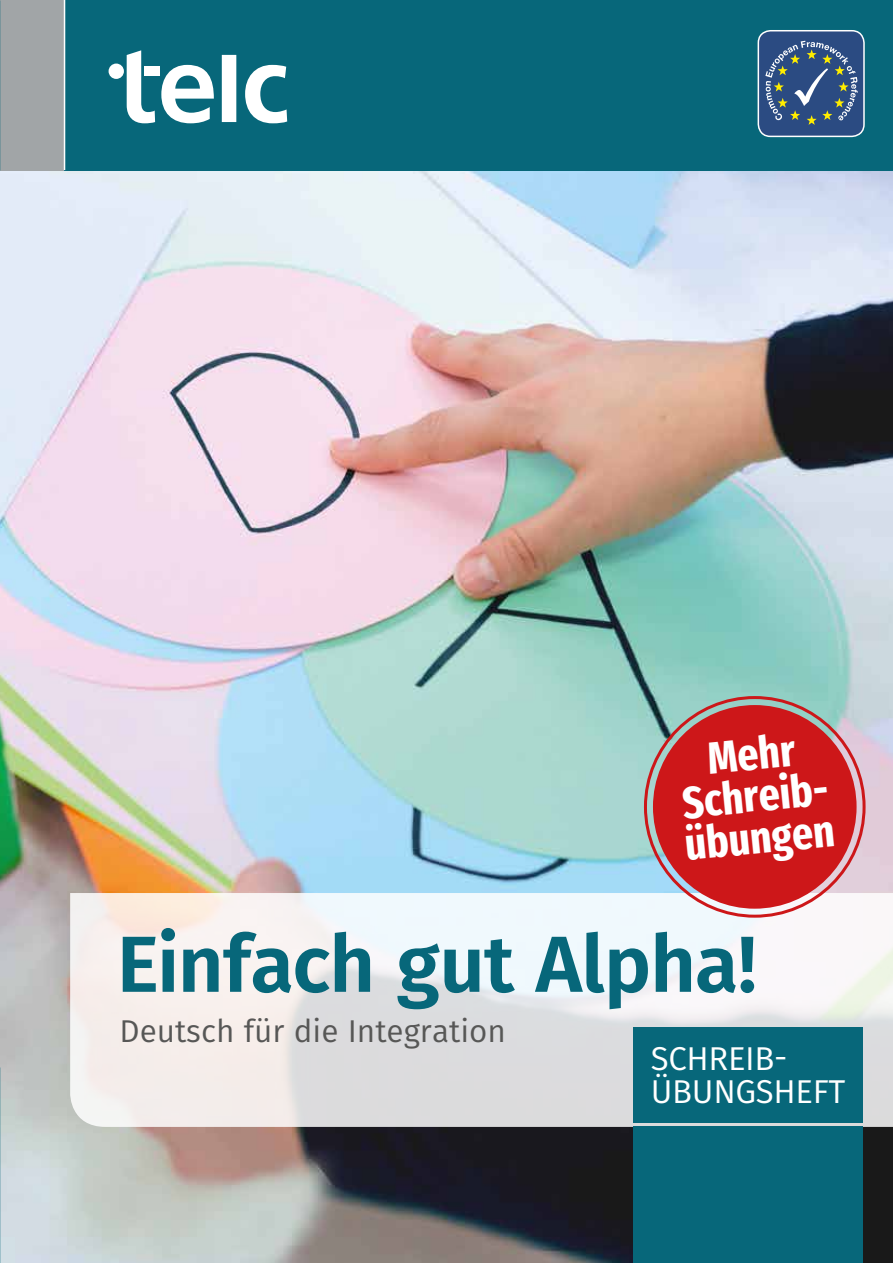
<style>
.page{position:relative;width:893px;height:1263px;background:#fff}
.page>*{position:absolute;margin:0;border:0;box-sizing:border-box;transform-origin:0 0}
.t1{font:600 79.5px "Fira Sans";letter-spacing:-.015em;color:#07677a}
.t2{font:700 45px/42px "Fira Sans Compressed";color:#fff;text-align:center}
.t3{font:33px/33px "Fira Sans";letter-spacing:-.01em;color:#fff}
.t4{font:31.5px "Fira Sans";color:#575756}
</style>
<div class="page">
<img style="left:0;top:170px;width:893px;height:1093px">
<div style="left:0;top:0;width:893px;height:170px;background:#07677a"></div>
<svg style="left:70px;top:893px;width:823px;height:234px"></svg>
<div style="left:634px;top:1127px;width:229px;height:136px;background:#07677a"></div>
<div style="left:634px;top:1027px;width:229px;height:96px;background:#07677a"></div>
<div style="left:758px;top:31px;width:106px;height:105px;background:#2b4b82;border-radius:12px"></div>
<div style="left:758px;top:30px;width:107px;height:107px;border:2px solid #fff;border-radius:12px"></div>
<svg style="left:765px;top:41px;width:93px;height:84px"></svg>
<div style="left:0;top:0;width:64px;height:170px;background:#a1a5a7"></div>
<svg style="left:127px;top:50px;width:28px;height:73px"></svg>
<svg style="left:161px;top:65px;width:53px;height:58px"></svg>
<div style="left:222px;top:55px;width:14px;height:67px;background:#fff"></div>
<svg style="left:245px;top:65px;width:42px;height:58px"></svg>
<div style="left:109px;top:64px;width:15px;height:15px;background:#fff;border-radius:50%"></div>
<div style="left:144px;top:67px;width:16px;height:9px;background:#fff"></div>
<hr style="left:64px;top:0;width:1px;height:170px;background:#fff">
<div style="left:653px;top:705px;width:204px;height:204px;background:#cd1719;border-radius:50%"></div>
<h2 class="t2" style="left:674px;top:738px;width:157px;rotate:-6deg">Mehr<br>Schreib&shy;übungen</h2>
<h1 class="t1" style="left:117px;top:899px;width:641px">Einfach gut Alpha!</h1>
<p class="t4" style="left:119px;top:1007px;width:388px">Deutsch für die Integration</p>
<p class="t3" style="left:651px;top:1041px;width:196px">SCHREIB-<br>ÜBUNGSHEFT</p>
</div>
